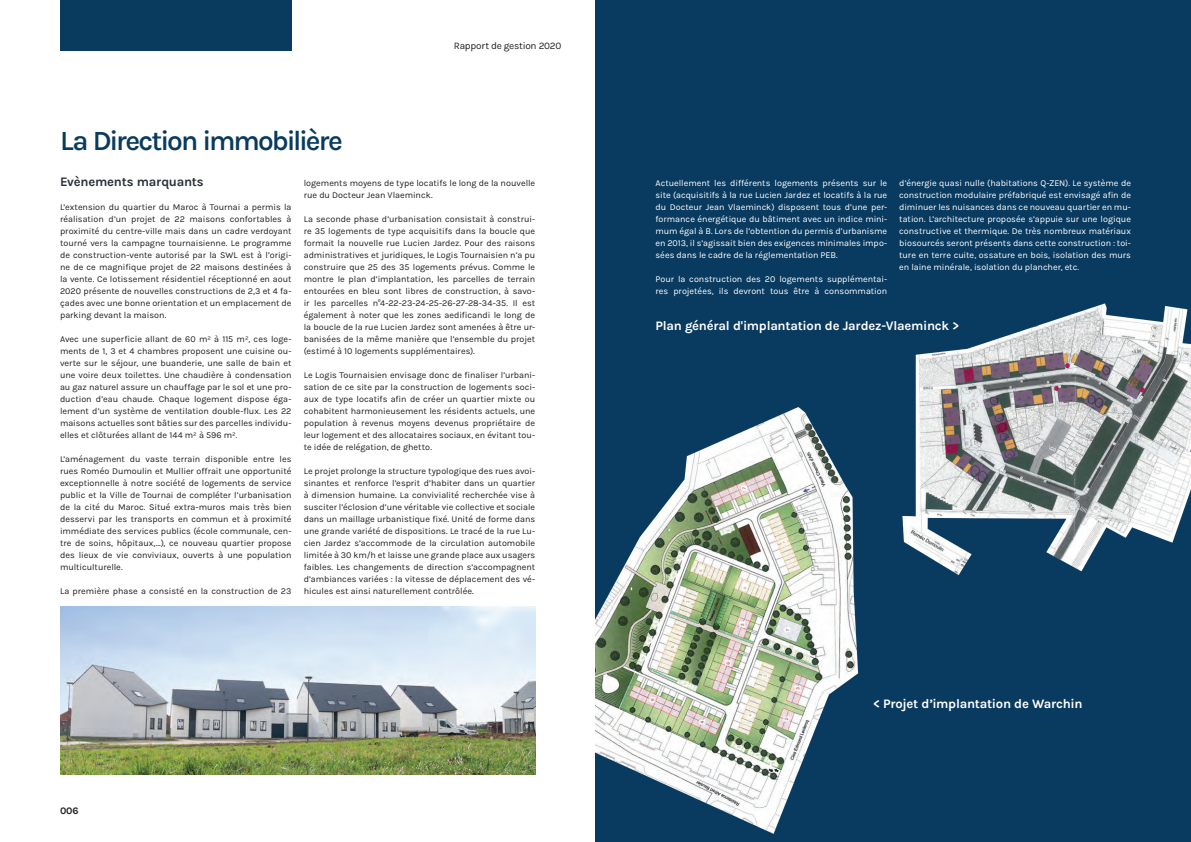
<style>
.page{position:relative;width:1191px;height:842px;background:#fff}
.page>*{position:absolute;margin:0;border:0;box-sizing:border-box;transform-origin:0 0}
.t1{font:600 28px "Karla";letter-spacing:-.075em;color:#093b5f}
.t2{font:700 13px "Karla";letter-spacing:-.02em;color:#fff}
.t3{font:700 13px "Karla";letter-spacing:-.015em;color:#293039}
.t4{font:10px "Karla";letter-spacing:-.025em;color:#231f20}
.t5{font:700 10px "Karla";color:#231f20}
.t6{font:9px/12px "Karla";color:#231f20;text-align:justify}
.t7{font:9px/12px "Karla";color:#fff;text-align:justify}
</style>
<div class="page">
<div style="left:60px;top:0;width:232px;height:50px;background:#093b5f"></div>
<div style="left:595px;top:0;width:596px;height:842px;background:#093a5f"></div>
<img style="left:902px;top:303px;width:289px;height:272px">
<img style="left:595px;top:407px;width:264px;height:427px">
<img style="left:60px;top:606px;width:475px;height:168px">
<p class="t4" style="left:454px;top:39px;width:109px">Rapport de gestion 2020</p>
<h1 class="t1" style="left:60px;top:123px;width:284px">La Direction immobilière</h1>
<h2 class="t3" style="left:60px;top:173px;width:145px">Evènements marquants</h2>
<p class="t6" style="left:60px;top:201px;width:233px">L’extension du quartier du Maroc à Tournai a permis la réalisation d’un projet de 22 maisons confortables à proximité du centre-ville mais dans un cadre verdoyant tourné vers la campagne tournaisienne. Le programme de construction-vente autorisé par la SWL est à l’origi&shy;ne de ce magnifique projet de 22 maisons destinées à la vente. Ce lotissement résidentiel réceptionné en aout 2020 présente de nouvelles constructions de 2,3 et 4 fa&shy;çades avec une bonne orientation et un emplacement de parking devant la maison.</p>
<p class="t6" style="left:60px;top:333px;width:233px">Avec une superficie allant de 60 m² à 115 m², ces loge&shy;ments de 1, 3 et 4 chambres proposent une cuisine ou&shy;verte sur le séjour, une buanderie, une salle de bain et une voire deux toilettes. Une chaudière à condensation au gaz naturel assure un chauffage par le sol et une pro&shy;duction d’eau chaude. Chaque logement dispose éga&shy;lement d’un système de ventilation double-flux. Les 22 maisons actuelles sont bâties sur des parcelles individu&shy;elles et clôturées allant de 144 m² à 596 m².</p>
<p class="t6" style="left:60px;top:453px;width:233px">L’aménagement du vaste terrain disponible entre les rues Roméo Dumoulin et Mullier offrait une opportunité exceptionnelle à notre société de logements de service public et la Ville de Tournai de compléter l’urbanisation de la cité du Maroc. Situé extra-muros mais très bien desservi par les transports en commun et à proximité immédiate des services publics (école communale, cen&shy;tre de soins, hôpitaux,…), ce nouveau quartier propose des lieux de vie conviviaux, ouverts à une population multiculturelle.</p>
<p class="t6" style="left:60px;top:585px;width:233px">La première phase a consisté en la construction de 23</p>
<p class="t6" style="left:304px;top:177px;width:233px">logements moyens de type locatifs le long de la nouvelle rue du Docteur Jean Vlaeminck.</p>
<p class="t6" style="left:304px;top:213px;width:233px">La seconde phase d’urbanisation consistait à construi&shy;re 35 logements de type acquisitifs dans la boucle que formait la nouvelle rue Lucien Jardez. Pour des raisons administratives et juridiques, le Logis Tournaisien n’a pu construire que 25 des 35 logements prévus. Comme le montre le plan d’implantation, les parcelles de terrain entourées en bleu sont libres de construction, à savo&shy;ir les parcelles n°4-22-23-24-25-26-27-28-34-35. Il est également à noter que les zones aedificandi le long de la boucle de la rue Lucien Jardez sont amenées à être ur&shy;banisées de la même manière que l’ensemble du projet (estimé à 10 logements supplémentaires).</p>
<p class="t6" style="left:304px;top:369px;width:233px">Le Logis Tournaisien envisage donc de finaliser l’urbani&shy;sation de ce site par la construction de logements soci&shy;aux de type locatifs afin de créer un quartier mixte ou cohabitent harmonieusement les résidents actuels, une population à revenus moyens devenus propriétaire de leur logement et des allocataires sociaux, en évitant tou&shy;te idée de relégation, de ghetto.</p>
<p class="t6" style="left:304px;top:465px;width:233px">Le projet prolonge la structure typologique des rues avoi&shy;sinantes et renforce l’esprit d’habiter dans un quartier à dimension humaine. La convivialité recherchée vise à susciter l’éclosion d’une véritable vie collective et sociale dans un maillage urbanistique fixé. Unité de forme dans une grande variété de dispositions. Le tracé de la rue Lu&shy;cien Jardez s’accommode de la circulation automobile limitée à 30 km/h et laisse une grande place aux usagers faibles. Les changements de direction s’accompagnent d’ambiances variées : la vitesse de déplacement des vé&shy;hicules est ainsi naturellement contrôlée.</p>
<p class="t5" style="left:60px;top:804px;width:20px">006</p>
<p class="t7" style="left:655px;top:177px;width:233px">Actuellement les différents logements présents sur le site (acquisitifs à la rue Lucien Jardez et locatifs à la rue du Docteur Jean Vlaeminck) disposent tous d’une per&shy;formance énergétique du bâtiment avec un indice mini&shy;mum égal à B. Lors de l’obtention du permis d’urbanisme en 2013, il s’agissait bien des exigences minimales impo&shy;sées dans le cadre de la réglementation PEB.</p>
<p class="t7" style="left:655px;top:273px;width:233px">Pour la construction des 20 logements supplémentai&shy;res projetées, ils devront tous être à consommation</p>
<p class="t7" style="left:899px;top:177px;width:233px">d’énergie quasi nulle (habitations Q-ZEN). Le système de construction modulaire préfabriqué est envisagé afin de diminuer les nuisances dans ce nouveau quartier en mu&shy;tation. L’architecture proposée s’appuie sur une logique constructive et thermique. De très nombreux matériaux biosourcés seront présents dans cette construction : toi&shy;ture en terre cuite, ossature en bois, isolation des murs en laine minérale, isolation du plancher, etc.</p>
<h2 class="t2" style="left:655px;top:317px;width:305px">Plan général d'implantation de Jardez-Vlaeminck &gt;</h2>
<h2 class="t2" style="left:873px;top:695px;width:211px">&lt; Projet d’implantation de Warchin</h2>
</div>
